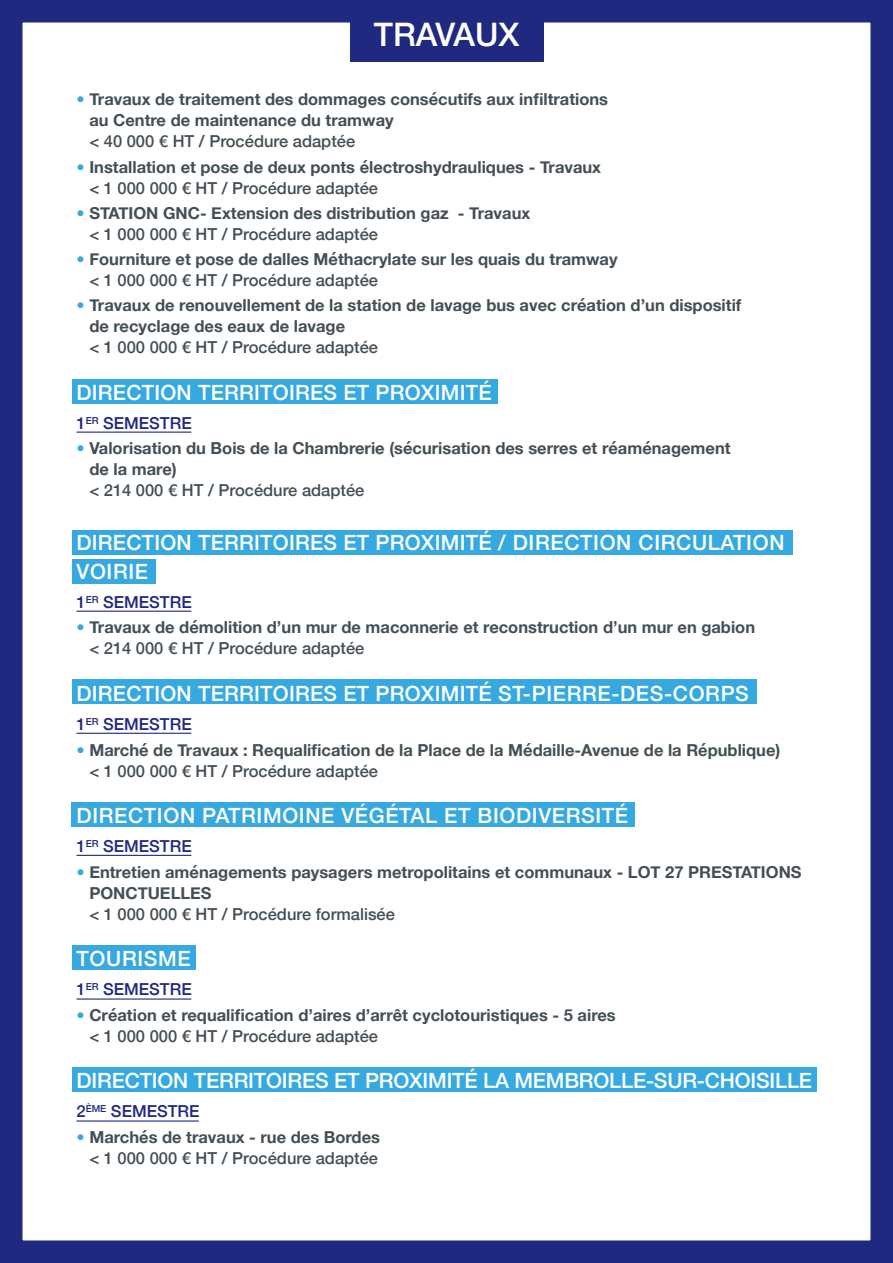
<style>
.page{position:relative;width:893px;height:1263px;background:#fff}
.page>*{position:absolute;margin:0;border:0;box-sizing:border-box;transform-origin:0 0}
.t1{font:500 32.4px "Helvetica Neue";color:#fff}
.t2{font:500 21px/28.5px "Helvetica Neue";letter-spacing:.01em;color:#fff}
.t3{font:500 21px "Helvetica Neue";letter-spacing:-.01em;color:#fff}
.t4{font:500 21px "Helvetica Neue";letter-spacing:.03em;color:#fff}
.t5{font:700 16.5px/21px "Helvetica Neue";color:#434f55}
.t6{font:500 16.5px "Helvetica Neue";color:#434f55}
.t7{font:500 16.5px "Helvetica Neue";color:#1f297f}
.s1{font-weight:500;color:#36a9e0}
.s2{font-weight:500}
</style>
<div class="page">
<div style="left:0;top:0;width:893px;height:1263px;border:22px solid #1f297f"></div>
<div style="left:72px;top:380px;width:425px;height:24px;background:#36a9e0"></div>
<div style="left:72px;top:530px;width:720px;height:24px;background:#36a9e0"></div>
<div style="left:72px;top:560px;width:83px;height:24px;background:#36a9e0"></div>
<div style="left:72px;top:802px;width:563px;height:24px;background:#36a9e0"></div>
<div style="left:72px;top:946px;width:124px;height:24px;background:#36a9e0"></div>
<div style="left:72px;top:1067px;width:744px;height:24px;background:#36a9e0"></div>
<div style="left:72px;top:680px;width:685px;height:24px;background:#36a9e0"></div>
<div style="left:350px;top:0;width:193px;height:61px;background:#1f297f"></div>
<hr style="left:77px;top:432px;width:114px;height:1px;background:#1f297f">
<hr style="left:77px;top:611px;width:114px;height:1px;background:#1f297f">
<hr style="left:77px;top:733px;width:114px;height:1px;background:#1f297f">
<hr style="left:77px;top:855px;width:114px;height:1px;background:#1f297f">
<hr style="left:77px;top:998px;width:114px;height:1px;background:#1f297f">
<hr style="left:77px;top:1120px;width:122px;height:1px;background:#1f297f">
<h1 class="t1" style="left:374px;top:8px;width:147px">TRAVAUX</h1>
<p class="t5" style="left:89px;top:89px;width:520px;text-indent:-13px"><span class="s1">•</span> Travaux de traitement des dommages consécutifs aux infiltrations au Centre de maintenance du tramway</p>
<p class="t6" style="left:89px;top:128px;width:267px">&lt; 40 000 € HT / Procédure adaptée</p>
<p class="t5" style="left:89px;top:157px;width:513px;text-indent:-13px"><span class="s1">•</span> Installation et pose de deux ponts électroshydrauliques - Travaux <span class="s2">&lt; 1 000 000 € HT / Procédure adaptée</span></p>
<p class="t5" style="left:89px;top:203px;width:442px;text-indent:-13px"><span class="s1">•</span> STATION GNC- Extension des distribution gaz - Travaux <span class="s2">&lt; 1 000 000 € HT / Procédure adaptée</span></p>
<p class="t5" style="left:89px;top:249px;width:530px;text-indent:-13px"><span class="s1">•</span> Fourniture et pose de dalles Méthacrylate sur les quais du tramway <span class="s2">&lt; 1 000 000 € HT / Procédure adaptée</span></p>
<p class="t5" style="left:89px;top:295px;width:654px;text-indent:-13px"><span class="s1">•</span> Travaux de renouvellement de la station de lavage bus avec création d’un dispositif de recyclage des eaux de lavage</p>
<p class="t6" style="left:89px;top:334px;width:290px">&lt; 1 000 000 € HT / Procédure adaptée</p>
<p class="t2" style="left:77px;top:376px;width:417px">DIRECTION TERRITOIRES ET PROXIMITÉ</p>
<p class="t7" style="left:77px;top:410px;width:117px">1<sup>ER</sup> SEMESTRE</p>
<p class="t5" style="left:89px;top:438px;width:643px;text-indent:-13px"><span class="s1">•</span> Valorisation du Bois de la Chambrerie (sécurisation des serres et réaménagement de la mare)</p>
<p class="t6" style="left:89px;top:477px;width:276px">&lt; 214 000 € HT / Procédure adaptée</p>
<p class="t2" style="left:77px;top:527px;width:709px">DIRECTION TERRITOIRES ET PROXIMITÉ / DIRECTION CIRCULATION<br>VOIRIE</p>
<p class="t7" style="left:77px;top:589px;width:117px">1<sup>ER</sup> SEMESTRE</p>
<p class="t5" style="left:89px;top:617px;width:667px;text-indent:-13px"><span class="s1">•</span> Travaux de démolition d’un mur de maconnerie et reconstruction d’un mur en gabion <span class="s2">&lt; 214 000 € HT / Procédure adaptée</span></p>
<p class="t2" style="left:77px;top:677px;width:674px">DIRECTION TERRITOIRES ET PROXIMITÉ ST-PIERRE-DES-CORPS</p>
<p class="t7" style="left:77px;top:711px;width:117px">1<sup>ER</sup> SEMESTRE</p>
<p class="t5" style="left:89px;top:739px;width:693px;text-indent:-13px"><span class="s1">•</span> Marché de Travaux : Requalification de la Place de la Médaille-Avenue de la République) <span class="s2">&lt; 1 000 000 € HT / Procédure adaptée</span></p>
<p class="t4" style="left:77px;top:798px;width:553px">DIRECTION PATRIMOINE VÉGÉTAL ET BIODIVERSITÉ</p>
<p class="t7" style="left:77px;top:833px;width:117px">1<sup>ER</sup> SEMESTRE</p>
<p class="t5" style="left:89px;top:861px;width:714px;text-indent:-13px"><span class="s1">•</span> Entretien aménagements paysagers metropolitains et communaux - LOT 27 PRESTATIONS<br>PONCTUELLES</p>
<p class="t6" style="left:89px;top:900px;width:307px">&lt; 1 000 000 € HT / Procédure formalisée</p>
<p class="t4" style="left:77px;top:941px;width:116px">TOURISME</p>
<p class="t7" style="left:77px;top:976px;width:117px">1<sup>ER</sup> SEMESTRE</p>
<p class="t5" style="left:89px;top:1004px;width:528px;text-indent:-13px"><span class="s1">•</span> Création et requalification d’aires d’arrêt cyclotouristiques - 5 aires <span class="s2">&lt; 1 000 000 € HT / Procédure adaptée</span></p>
<p class="t3" style="left:77px;top:1063px;width:737px">DIRECTION TERRITOIRES ET PROXIMITÉ LA MEMBROLLE-SUR-CHOISILLE</p>
<p class="t7" style="left:77px;top:1098px;width:125px">2<sup>ÈME</sup> SEMESTRE</p>
<p class="t5" style="left:77px;top:1126px;width:305px;text-align:right"><span class="s1">•</span> Marchés de travaux - rue des Bordes <span class="s2">&lt; 1 000 000 € HT / Procédure adaptée</span></p>
</div>
